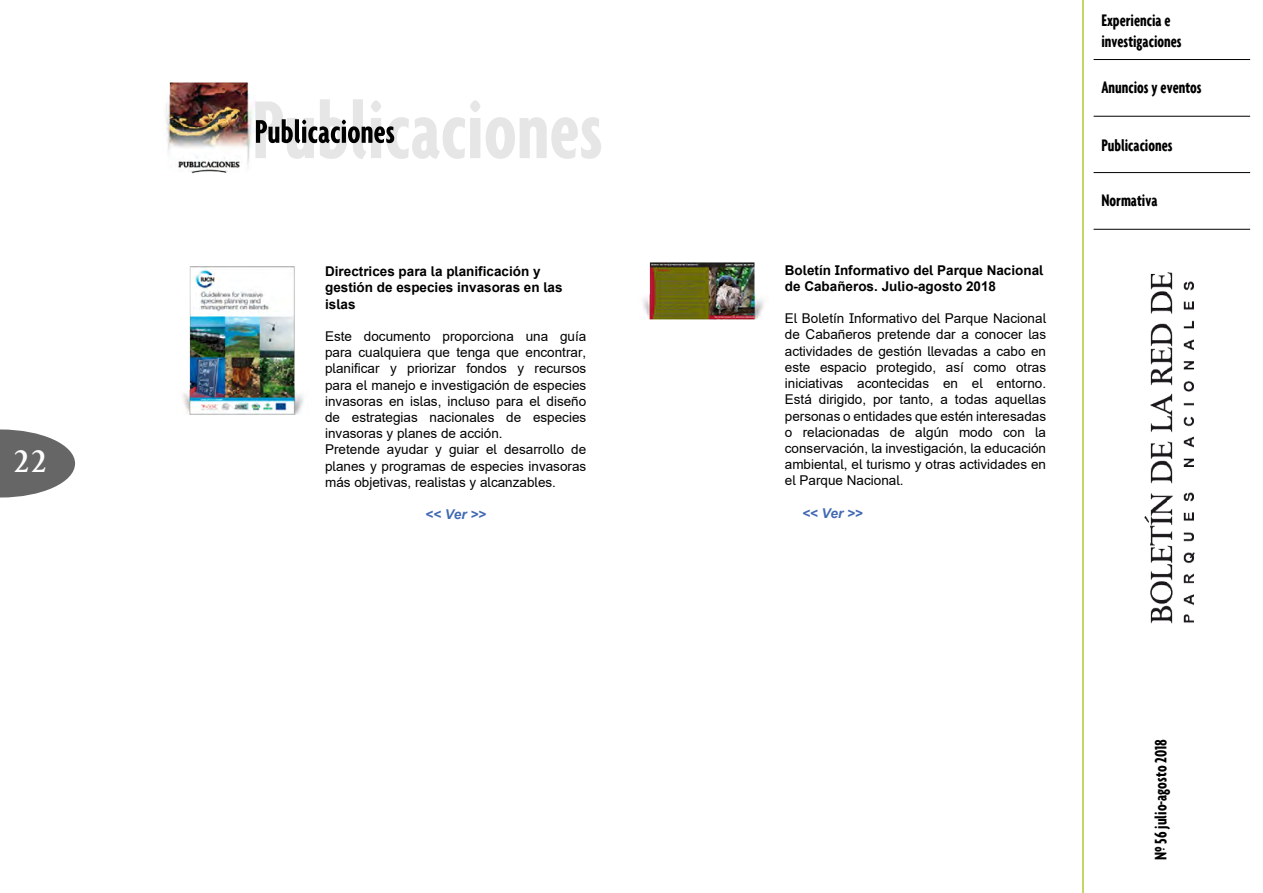
<style>
.page{position:relative;width:1263px;height:893px;background:#fff}
.page>*{position:absolute;margin:0;border:0;box-sizing:border-box;transform-origin:0 0}
.t1{font:30px "Palermo";color:#fff}
.t2{font:700 extra-condensed 18px/21.6px "Agenda";color:#000}
.t3{font:13.5px/16.2px "Arial";color:#000}
.t4{font:700 13.5px/16.2px "Arial";color:#000}
.t5{font:italic 700 13.5px "Arial";color:#4069b2}
</style>
<div class="page">
<svg style="left:0;top:429px;width:75px;height:68px"></svg>
<img style="left:1126px;top:115px;width:83px;height:509px">
<hr style="left:1082px;top:0;width:2px;height:893px;background:#b3c935">
<hr style="left:1093px;top:59px;width:157px;height:1px;background:#000">
<hr style="left:1093px;top:172px;width:157px;height:1px;background:#000">
<hr style="left:1093px;top:116px;width:157px;height:1px;background:#000">
<hr style="left:1093px;top:229px;width:157px;height:1px;background:#000">
<img style="left:183px;top:266px;width:121px;height:149px">
<img style="left:643px;top:262px;width:121px;height:58px">
<img style="left:165px;top:82px;width:90px;height:91px">
<svg style="left:255px;top:99px;width:346px;height:60px"></svg>
<h1 class="t1" style="left:13px;top:444px;width:36px">22</h1>
<p class="t4" style="left:325px;top:264px;width:239px">Directrices para la planificación y gestión de especies invasoras en las islas</p>
<p class="t3" style="left:325px;top:328px;width:263px">Este documento proporciona una guía para cualquiera que tenga que encontrar, planificar y priorizar fondos y recursos para el manejo e investigación de especies invasoras en islas, incluso para el diseño de estrategias nacionales de especies invasoras y planes de acción.<br>Pretende ayudar y guiar el desarrollo de planes y programas de especies invasoras más objetivas, realistas y alcanzables.</p>
<p class="t5" style="left:425px;top:505px;width:62px">&lt;&lt; Ver &gt;&gt;</p>
<p class="t4" style="left:785px;top:262px;width:260px">Boletín Informativo del Parque Nacional de Cabañeros. Julio-agosto 2018</p>
<p class="t3" style="left:785px;top:310px;width:263px;text-align:justify">El Boletín Informativo del Parque Nacional de Cabañeros pretende dar a conocer las actividades de gestión llevadas a cabo en este espacio protegido, así como otras iniciativas acontecidas en el entorno.<br>Está dirigido, por tanto, a todas aquellas personas o entidades que estén interesadas o relacionadas de algún modo con la conservación, la investigación, la educación ambiental, el turismo y otras actividades en el Parque Nacional.</p>
<p class="t5" style="left:802px;top:504px;width:62px">&lt;&lt; Ver &gt;&gt;</p>
<h2 class="t2" style="left:1101px;top:9px;width:82px">Experiencia e investigaciones</h2>
<h2 class="t2" style="left:1101px;top:76px;width:102px">Anuncios y eventos</h2>
<h2 class="t2" style="left:1101px;top:134px;width:73px">Publicaciones</h2>
<h2 class="t2" style="left:1101px;top:189px;width:58px">Normativa</h2>
<h2 class="t2" style="left:1149px;top:860px;width:123px;rotate:-90deg">Nº 56 julio-agosto 2018</h2>
</div>
